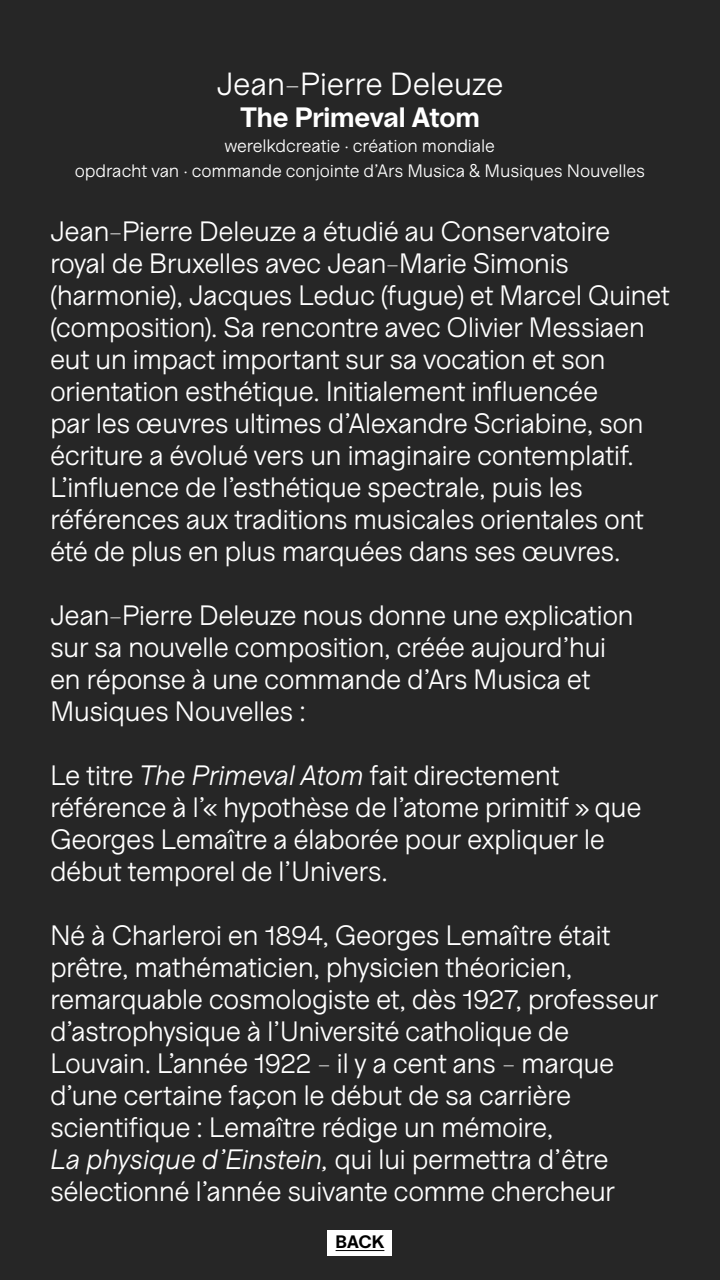
<style>
.page{position:relative;width:720px;height:1280px;background:#262626}
.page>*{position:absolute;margin:0;border:0;box-sizing:border-box;transform-origin:0 0}
.t1{font:32px "aa Bozar";letter-spacing:-.015em;color:#fff}
.t2{font:28px/32px "aa Bozar";letter-spacing:-.02em;color:#fff}
.t3{font:700 28px "aa Bozar";letter-spacing:-.005em;color:#fff}
.t4{font:18px/25px "aa Bozar";letter-spacing:-.01em;color:#fff;text-align:center}
.t5{font:700 18px "aa Bozar";color:#000}
.s1{font-style:italic}
</style>
<div class="page">
<div style="left:328px;top:1230px;width:64px;height:26px;background:#fff"></div>
<hr style="left:336px;top:1250px;width:48px;height:1px;background:#000">
<p class="t1" style="left:216px;top:65px;width:289px">Jean-Pierre Deleuze</p>
<p class="t3" style="left:240px;top:101px;width:241px">The Primeval Atom</p>
<p class="t4" style="left:75px;top:133px;width:572px">werelkdcreatie · création mondiale<br>opdracht van · commande conjointe d’Ars Musica &amp; Musiques Nouvelles</p>
<p class="t2" style="left:50px;top:215px;width:621px">Jean-Pierre Deleuze a étudié au Conservatoire royal de Bruxelles avec Jean-Marie Simonis (harmonie), Jacques Leduc (fugue) et Marcel Quinet (composition). Sa rencontre avec Olivier Messiaen eut un impact important sur sa vocation et son orientation esthétique. Initialement influencée<br>par les œuvres ultimes d’Alexandre Scriabine, son écriture a évolué vers un imaginaire contemplatif.<br>L’influence de l’esthétique spectrale, puis les références aux traditions musicales orientales ont été de plus en plus marquées dans ses œuvres.</p>
<p class="t2" style="left:50px;top:599px;width:585px">Jean-Pierre Deleuze nous donne une explication sur sa nouvelle composition, créée aujourd’hui en réponse à une commande d’Ars Musica et Musiques Nouvelles :</p>
<p class="t2" style="left:50px;top:759px;width:593px">Le titre <span class="s1">The Primeval Atom</span> fait directement référence à l’« hypothèse de l’atome primitif » que Georges Lemaître a élaborée pour expliquer le début temporel de l’Univers.</p>
<p class="t2" style="left:50px;top:919px;width:610px">Né à Charleroi en 1894, Georges Lemaître était prêtre, mathématicien, physicien théoricien, remarquable cosmologiste et, dès 1927, professeur d’astrophysique à l’Université catholique de Louvain. L’année 1922 – il y a cent ans – marque d’une certaine façon le début de sa carrière scientifique : Lemaître rédige un mémoire,<br><span class="s1">La physique d’Einstein,</span> qui lui permettra d’être sélectionné l’année suivante comme chercheur</p>
<p class="t5" style="left:336px;top:1232px;width:50px">BACK</p>
</div>
